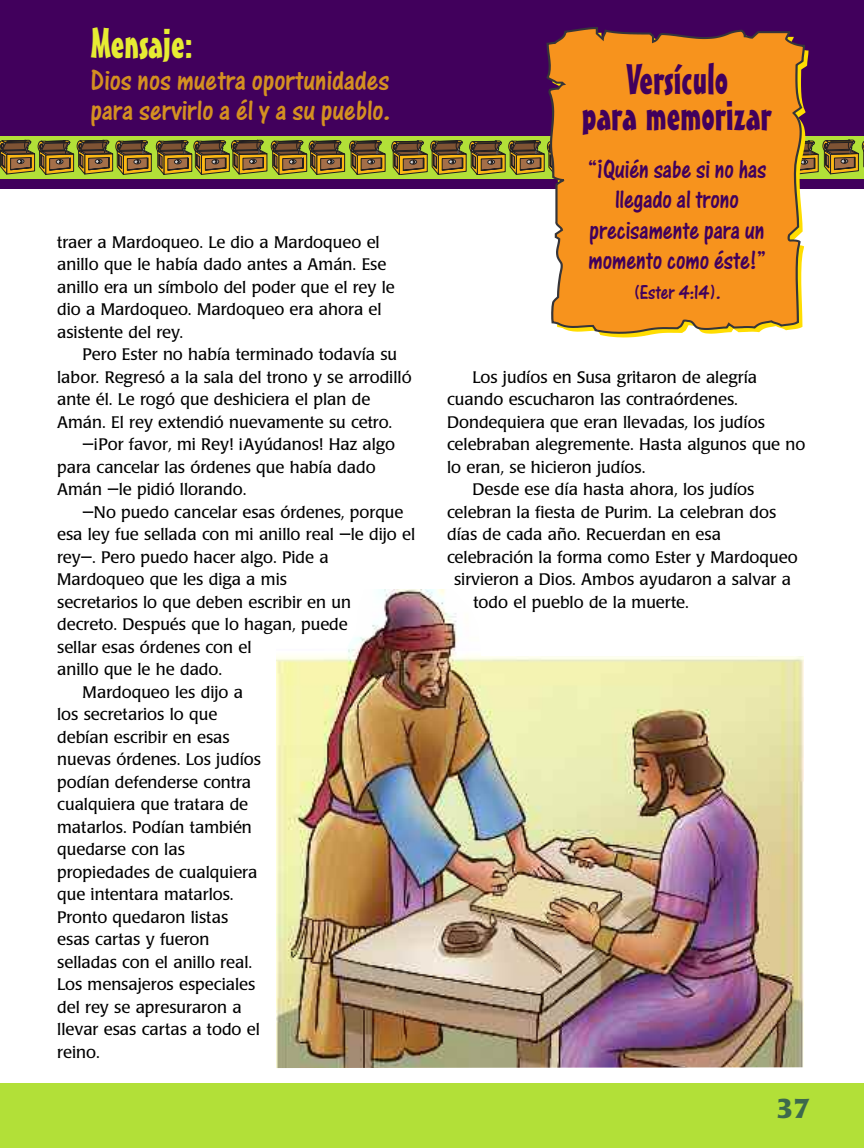
<style>
.page{position:relative;width:864px;height:1148px;background:#fff}
.page>*{position:absolute;margin:0;border:0;box-sizing:border-box;transform-origin:0 0}
.t1{font:42px/36px "Mister Earl BT";color:#41005c;text-align:center}
.t2{font:42px "Mister Earl BT";color:#e6ec33}
.t3{font:30px/30px "One Stroke Script Plain";color:#d49021;scale:.95 1}
.t4{font:27px/30px "One Stroke Script Plain";letter-spacing:-.005em;color:#41005c;text-align:center;scale:.9 1}
.t5{font:700 27px "Poppl Laudatio";color:#3d694d}
.t6{font:21px "One Stroke Script Plain";letter-spacing:-.005em;color:#41005c;scale:.9 1}
.t7{font:16.5px/22.5px "Poppl Laudatio";color:#000}
</style>
<div class="page">
<div style="left:0;top:0;width:864px;height:189px;background:#41005c"></div>
<div style="left:0;top:136px;width:864px;height:43px;background:#b2e038"></div>
<svg style="left:0;top:140px;width:386px;height:35px"></svg>
<svg style="left:392px;top:140px;width:153px;height:35px"></svg>
<svg style="left:809px;top:140px;width:55px;height:35px"></svg>
<div style="left:0;top:1082px;width:864px;height:66px;background:#b2e038"></div>
<svg style="left:546px;top:27px;width:260px;height:308px;background:#eb912a"></svg>
<img style="left:277px;top:590px;width:527px;height:478px">
<h1 class="t2" style="left:91px;top:27px;width:103px">Mensaje:</h1>
<h2 class="t3" style="left:91px;top:68px;width:317px">Dios nos muetra oportunidades para servirlo a él y a su pueblo.</h2>
<p class="t7" style="left:57px;top:232px;width:339px">traer a Mardoqueo. Le dio a Mardoqueo el anillo que le había dado antes a Amán. Ese anillo era un símbolo del poder que el rey le dio a Mardoqueo. Mardoqueo era ahora el asistente del rey.</p>
<p class="t7" style="left:57px;top:345px;width:356px;text-indent:25px">Pero Ester no había terminado todavía su labor. Regresó a la sala del trono y se arrodilló ante él. Le rogó que deshiciera el plan de Amán. El rey extendió nuevamente su cetro.</p>
<p class="t7" style="left:57px;top:435px;width:340px;text-indent:25px">—¡Por favor, mi Rey! ¡Ayúdanos! Haz algo para cancelar las órdenes que había dado<br>Amán —le pidió llorando.</p>
<p class="t7" style="left:83px;top:502px;width:322px">—No puedo cancelar esas órdenes, porque</p>
<p class="t7" style="left:57px;top:525px;width:360px">esa ley fue sellada con mi anillo real —le dijo el</p>
<p class="t7" style="left:57px;top:547px;width:273px">rey—. Pero puedo hacer algo. Pide a</p>
<p class="t7" style="left:57px;top:570px;width:231px">Mardoqueo que les diga a mis</p>
<p class="t7" style="left:57px;top:592px;width:295px">secretarios lo que deben escribir en un</p>
<p class="t7" style="left:57px;top:615px;width:292px">decreto. Después que lo hagan, puede</p>
<p class="t7" style="left:57px;top:637px;width:196px">sellar esas órdenes con el</p>
<p class="t7" style="left:57px;top:660px;width:167px">anillo que le he dado.</p>
<p class="t7" style="left:83px;top:682px;width:162px">Mardoqueo les dijo a</p>
<p class="t7" style="left:57px;top:705px;width:162px">los secretarios lo que</p>
<p class="t7" style="left:57px;top:727px;width:174px">debían escribir en esas</p>
<p class="t7" style="left:57px;top:750px;width:205px">nuevas órdenes. Los judíos</p>
<p class="t7" style="left:57px;top:772px;width:196px">podían defenderse contra</p>
<p class="t7" style="left:57px;top:795px;width:193px">cualquiera que tratara de</p>
<p class="t7" style="left:57px;top:817px;width:196px">matarlos. Podían también</p>
<p class="t7" style="left:57px;top:840px;width:129px">quedarse con las</p>
<p class="t7" style="left:57px;top:862px;width:202px">propiedades de cualquiera</p>
<p class="t7" style="left:57px;top:885px;width:178px">que intentara matarlos.</p>
<p class="t7" style="left:57px;top:907px;width:173px">Pronto quedaron listas</p>
<p class="t7" style="left:57px;top:930px;width:154px">esas cartas y fueron</p>
<p class="t7" style="left:57px;top:952px;width:197px">selladas con el anillo real.</p>
<p class="t7" style="left:57px;top:975px;width:200px">Los mensajeros especiales</p>
<p class="t7" style="left:57px;top:997px;width:186px">del rey se apresuraron a</p>
<p class="t7" style="left:57px;top:1020px;width:204px">llevar esas cartas a todo el</p>
<p class="t7" style="left:57px;top:1042px;width:44px">reino.</p>
<h1 class="t1" style="left:582px;top:64px;width:191px">Versículo<br>para memorizar</h1>
<h3 class="t4" style="left:588px;top:157px;width:201px">“¡Quién sabe si no has llegado al trono precisamente para un momento como éste!”</h3>
<p class="t6" style="left:633px;top:285px;width:99px">(Ester 4:14).</p>
<p class="t7" style="left:473px;top:367px;width:286px">Los judíos en Susa gritaron de alegría</p>
<p class="t7" style="left:447px;top:390px;width:293px">cuando escucharon las contraórdenes.</p>
<p class="t7" style="left:447px;top:412px;width:319px">Dondequiera que eran llevadas, los judíos</p>
<p class="t7" style="left:447px;top:435px;width:360px">celebraban alegremente. Hasta algunos que no</p>
<p class="t7" style="left:447px;top:457px;width:200px">lo eran, se hicieron judíos.</p>
<p class="t7" style="left:473px;top:480px;width:283px">Desde ese día hasta ahora, los judíos</p>
<p class="t7" style="left:447px;top:502px;width:331px">celebran la fiesta de Purim. La celebran dos</p>
<p class="t7" style="left:447px;top:525px;width:275px">días de cada año. Recuerdan en esa</p>
<p class="t7" style="left:447px;top:547px;width:352px">celebración la forma como Ester y Mardoqueo</p>
<p class="t7" style="left:454px;top:570px;width:338px">sirvieron a Dios. Ambos ayudaron a salvar a</p>
<p class="t7" style="left:473px;top:592px;width:217px">todo el pueblo de la muerte.</p>
<h3 class="t5" style="left:777px;top:1097px;width:34px">37</h3>
</div>
